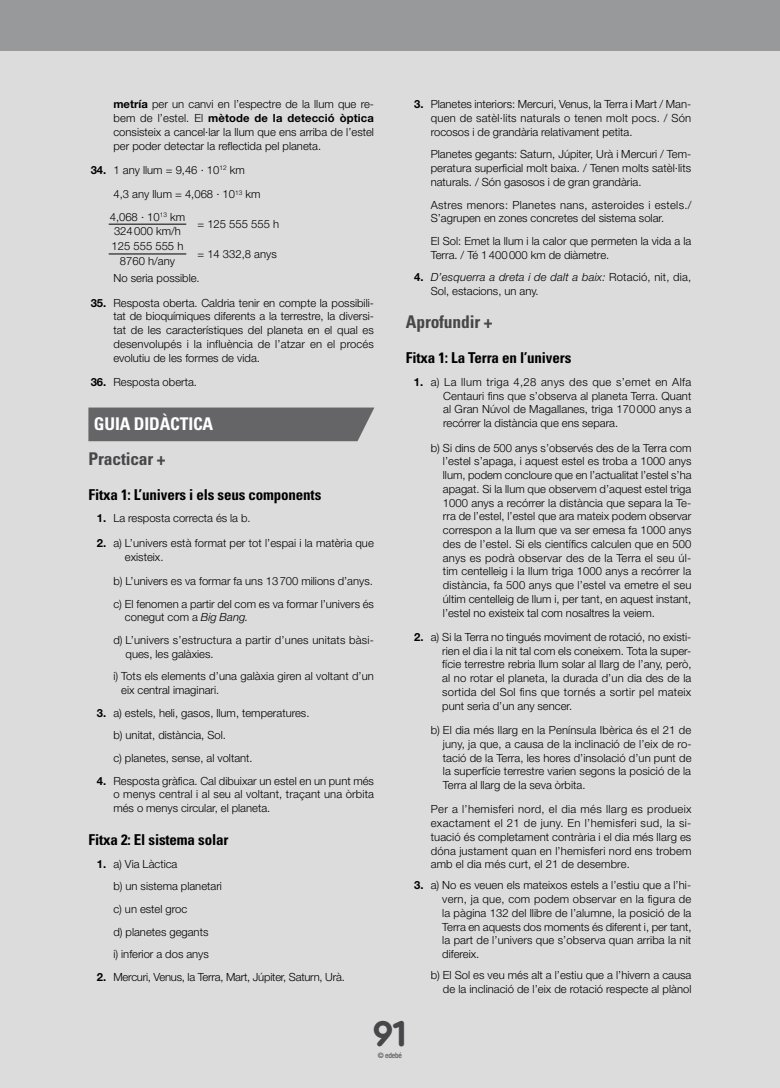
<style>
.page{position:relative;width:780px;height:1088px;background:#dcdcdd}
.page>*{position:absolute;margin:0;border:0;box-sizing:border-box;transform-origin:0 0}
.t1{font:700 37.5px "Cera Round Pro";color:#474749}
.t2{font:700 condensed 17.5px "Univers LT Std";letter-spacing:-.01em;color:#474749}
.t3{font:700 condensed 17.5px "Univers LT Std";letter-spacing:-.01em;color:#fff}
.t4{font:700 condensed 15px "Univers LT Std";letter-spacing:-.01em;color:#000}
.t5{font:300 11.25px/13.8px "Helvetica Neue LT Std";color:#000;text-align:justify}
.t6{font:300 11.25px "Helvetica Neue LT Std";letter-spacing:-.02em;color:#000}
.t7{font:500 condensed 7.5px "Helvetica Neue LT Std";letter-spacing:-.03em;color:#5b5b5d}
.s1{font-weight:700}
.s2{font-style:italic}
</style>
<div class="page">
<div style="left:0;top:0;width:780px;height:51px;background:#98999b"></div>
<div style="left:88px;top:407px;width:286px;height:34px;background:#656567"></div>
<hr style="left:109px;top:224px;width:77px;height:1px;background:#000">
<hr style="left:109px;top:254px;width:77px;height:1px;background:#000">
<p class="t5" style="left:113px;top:97px;width:262px"><span class="s1">metría</span> per un canvi en l’espectre de la llum que re&shy;bem de l’estel. El <span class="s1">mètode de la detecció òptica </span>consisteix a cancel·lar la llum que ens arriba de l’estel per poder detectar la reflectida pel planeta.</p>
<p class="t5" style="left:113px;top:158px;width:149px;line-height:24.4px;text-indent:-23px"><span class="s1">34.</span> 1 any llum = 9,46 · 10<sup>12</sup> km<br>4,3 any llum = 4,068 · 10<sup>13</sup> km</p>
<p class="t5" style="left:197px;top:217px;width:83px">= 125 555 555 h</p>
<p class="t5" style="left:113px;top:241px;width:165px;line-height:24.4px;text-indent:84px">= 14 332,8 anys<br>No seria possible.</p>
<p class="t5" style="left:113px;top:295px;width:262px;text-indent:-23px"><span class="s1">35.</span> Resposta oberta. Caldria tenir en compte la possibili&shy;tat de bioquímiques diferents a la terrestre, la diversi&shy;tat de les característiques del planeta en el qual es desenvolupés i la influència de l’atzar en el procés evolutiu de les formes de vida.</p>
<p class="t5" style="left:91px;top:375px;width:108px"><span class="s1">36.</span> Resposta oberta.</p>
<h2 class="t3" style="left:94px;top:413px;width:121px">GUIA DIDÀCTICA</h2>
<h2 class="t2" style="left:89px;top:448px;width:78px">Practicar +</h2>
<h3 class="t4" style="left:89px;top:485px;width:234px">Fitxa 1: L’univers i els seus components</h3>
<p class="t5" style="left:97px;top:511px;width:155px"><span class="s1">1.</span> La resposta correcta és la b.</p>
<p class="t5" style="left:125px;top:536px;width:250px;text-indent:-28px"><span class="s1">2.</span> a) L’univers està format per tot l’espai i la matèria que existeix.</p>
<p class="t5" style="left:113px;top:569px;width:262px;line-height:22.6px">b) L’univers es va formar fa uns 13700 milions d’anys. c) El fenomen a partir del com es va formar l’univers és</p>
<p class="t5" style="left:113px;top:606px;width:262px;line-height:22.6px;text-indent:12px">conegut com a <span class="s2">Big Bang.<br></span>d) L’univers s’estructura a partir d’unes unitats bàsi-</p>
<p class="t5" style="left:113px;top:642px;width:262px;line-height:22.6px;text-indent:12px">ques, les galàxies.<br>i) Tots els elements d’una galàxia giren al voltant d’un</p>
<p class="t5" style="left:121px;top:683px;width:100px">eix central imaginari.</p>
<p class="t5" style="left:113px;top:701px;width:197px;line-height:22.6px;text-align:left;text-indent:-16px"><span class="s1">3.</span> a) estels, heli, gasos, llum, temperatures. b) unitat, distància, Sol.<br>c) planetes, sense, al voltant.</p>
<p class="t5" style="left:113px;top:773px;width:262px;text-indent:-16px"><span class="s1">4.</span> Resposta gràfica. Cal dibuixar un estel en un punt més o menys central i al seu al voltant, traçant una òrbita més o menys circular, el planeta.</p>
<h3 class="t4" style="left:89px;top:831px;width:141px">Fitxa 2: El sistema solar</h3>
<p class="t5" style="left:113px;top:852px;width:110px;line-height:22.6px;text-align:left;text-indent:-16px"><span class="s1">1.</span> a) Via Làctica<br>b) un sistema planetari c) un estel groc<br>d) planetes gegants<br>i) inferior a dos anys</p>
<p class="t6" style="left:97px;top:970px;width:249px"><span class="s1">2.</span> Mercuri, Venus, la Terra, Mart, Júpiter, Saturn, Urà.</p>
<p class="t5" style="left:110px;top:209px;width:77px">4,068 · 10<sup>13</sup> km</p>
<p class="t5" style="left:112px;top:239px;width:73px">125 555 555 h</p>
<p class="t5" style="left:114px;top:224px;width:68px">324000 km/h</p>
<p class="t5" style="left:120px;top:253px;width:57px">8760 h/any</p>
<p class="t5" style="left:431px;top:97px;width:262px;text-indent:-16px"><span class="s1">3.</span> Planetes interiors: Mercuri, Venus, la Terra i Mart / Man&shy;quen de satèl·lits naturals o tenen molt pocs. / Són rocosos i de grandària relativament petita.</p>
<p class="t5" style="left:431px;top:147px;width:262px">Planetes gegants: Saturn, Júpiter, Urà i Mercuri / Tem&shy;peratura superficial molt baixa. / Tenen molts satèl·lits naturals. / Són gasosos i de gran grandària.</p>
<p class="t5" style="left:431px;top:197px;width:262px">Astres menors: Planetes nans, asteroides i estels./<br>S’agrupen en zones concretes del sistema solar.</p>
<p class="t5" style="left:431px;top:234px;width:262px">El Sol: Emet la llum i la calor que permeten la vida a la<br>Terra. / Té 1400000 km de diàmetre.</p>
<p class="t5" style="left:431px;top:270px;width:262px;text-indent:-16px"><span class="s1">4.</span> <span class="s2">D’esquerra a dreta i de dalt a baix:</span> Rotació, nit, dia,<br>Sol, estacions, un any.</p>
<h2 class="t2" style="left:406px;top:311px;width:88px">Aprofundir +</h2>
<h3 class="t4" style="left:406px;top:349px;width:167px">Fitxa 1: La Terra en l’univers</h3>
<p class="t5" style="left:443px;top:375px;width:250px;text-indent:-29px"><span class="s1">1.</span> a) La llum triga 4,28 anys des que s’emet en Alfa Centauri fins que s’observa al planeta Terra. Quant al Gran Núvol de Magallanes, triga 170000 anys a recórrer la distància que ens separa.</p>
<p class="t5" style="left:443px;top:440px;width:250px;text-indent:-12px">b) Si dins de 500 anys s’observés des de la Terra com l’estel s’apaga, i aquest estel es troba a 1000 anys llum, podem concloure que en l’actualitat l’estel s’ha apagat. Si la llum que observem d’aquest estel triga 1000 anys a recórrer la distància que separa la Te&shy;rra de l’estel, l’estel que ara mateix podem observar correspon a la llum que va ser emesa fa 1000 anys des de l’estel. Si els científics calculen que en 500 anys es podrà observar des de la Terra el seu úl&shy;tim centelleig i la llum triga 1000 anys a recórrer la distància, fa 500 anys que l’estel va emetre el seu últim centelleig de llum i, per tant, en aquest instant, l’estel no existeix tal com nosaltres la veiem.</p>
<p class="t5" style="left:442px;top:630px;width:251px;text-indent:-28px"><span class="s1">2.</span> a) Si la Terra no tingués moviment de rotació, no existi&shy;rien el dia i la nit tal com els coneixem. Tota la super&shy;fície terrestre rebria llum solar al llarg de l’any, però, al no rotar el planeta, la durada d’un dia des de la sortida del Sol fins que tornés a sortir pel mateix punt seria d’un any sencer.</p>
<p class="t5" style="left:443px;top:723px;width:250px;text-indent:-12px">b) El dia més llarg en la Península Ibèrica és el 21 de juny, ja que, a causa de la inclinació de l’eix de ro&shy;tació de la Terra, les hores d’insolació d’un punt de la superfície terrestre varien segons la posició de la Terra al llarg de la seva òrbita.</p>
<p class="t5" style="left:431px;top:802px;width:262px">Per a l’hemisferi nord, el dia més llarg es produeix exactament el 21 de juny. En l’hemisferi sud, la si&shy;tuació és completament contrària i el dia més llarg es dóna justament quan en l’hemisferi nord ens trobem amb el dia més curt, el 21 de desembre.</p>
<p class="t5" style="left:442px;top:878px;width:251px;text-indent:-28px"><span class="s1">3.</span> a) No es veuen els mateixos estels a l’estiu que a l’hi&shy;vern, ja que, com podem observar en la figura de la pàgina 132 del llibre de l’alumne, la posició de la Terra en aquests dos moments és diferent i, per tant, la part de l’univers que s’observa quan arriba la nit difereix.</p>
<p class="t5" style="left:431px;top:968px;width:262px;text-align:right">b) El Sol es veu més alt a l’estiu que a l’hivern a causa de la inclinació de l’eix de rotació respecte al plànol</p>
<h1 class="t1" style="left:372px;top:1008px;width:36px">91</h1>
<p class="t7" style="left:378px;top:1051px;width:26px">© edebé</p>
</div>
